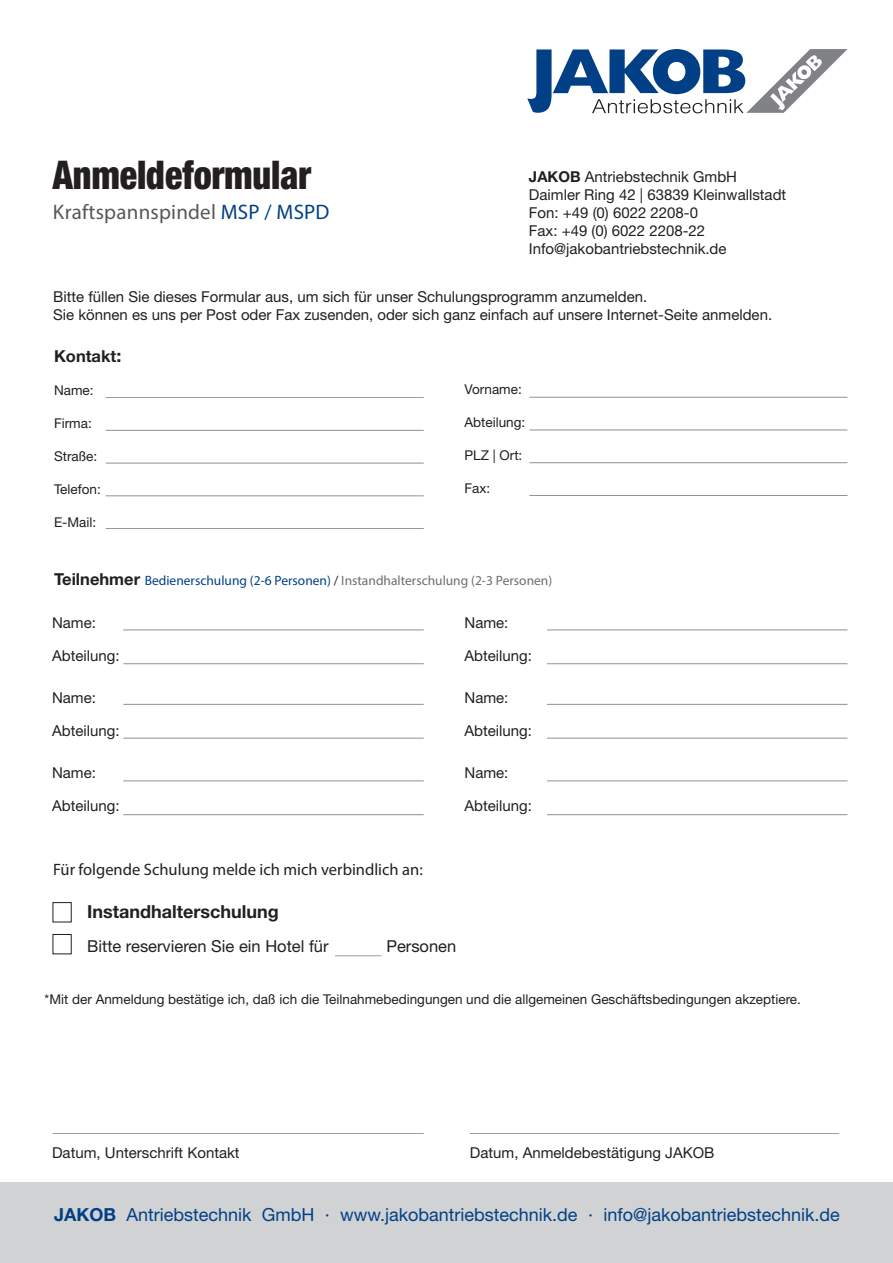
<style>
.page{position:relative;width:893px;height:1263px;background:#fff}
.page>*{position:absolute;margin:0;border:0;box-sizing:border-box;transform-origin:0 0}
.t1{font:900 condensed 39.6px "Helvetica Neue LT Pro";color:#231f20;scale:.91 1}
.t2{font:21px "Myriad Pro";letter-spacing:.01em;color:#57585a}
.t3{font:18px "Helvetica Neue LT Pro";color:#014086}
.t4{font:700 18px "Helvetica Neue LT Pro";color:#231f20}
.t5{font:16.5px "Myriad Pro";color:#231f20}
.t6{font:16.5px "Helvetica Neue LT Pro";color:#231f20}
.t7{font:700 16.5px "Helvetica Neue LT Pro";color:#231f20}
.t8{font:15px "Helvetica Neue LT Pro";color:#231f20}
.t9{font:13.5px "Helvetica Neue LT Pro";color:#231f20}
.t10{font:13.5px "Myriad Pro";color:#6c6d70}
.s1{color:#014086}
.s2{font-weight:700}
.s3{font-size:18px}
.s4{font-family:"Helvetica Neue LT Pro";font-weight:700;font-size:16.5px;color:#231f20}
.s5{color:#231f20}
</style>
<div class="page">
<svg style="left:527px;top:49px;width:320px;height:64px"></svg>
<div style="left:0;top:1183px;width:893px;height:80px;background:#d1d2d4"></div>
<hr style="left:106px;top:397px;width:318px;height:1px;background:#231f20">
<hr style="left:123px;top:630px;width:301px;height:1px;background:#231f20">
<hr style="left:547px;top:630px;width:300px;height:1px;background:#231f20">
<hr style="left:123px;top:704px;width:301px;height:1px;background:#231f20">
<hr style="left:547px;top:704px;width:300px;height:1px;background:#231f20">
<hr style="left:123px;top:781px;width:301px;height:1px;background:#231f20">
<hr style="left:547px;top:781px;width:300px;height:1px;background:#231f20">
<hr style="left:106px;top:430px;width:318px;height:1px;background:#231f20">
<hr style="left:123px;top:663px;width:301px;height:1px;background:#231f20">
<hr style="left:547px;top:663px;width:300px;height:1px;background:#231f20">
<hr style="left:123px;top:738px;width:301px;height:1px;background:#231f20">
<hr style="left:547px;top:738px;width:300px;height:1px;background:#231f20">
<hr style="left:123px;top:814px;width:301px;height:1px;background:#231f20">
<hr style="left:547px;top:814px;width:300px;height:1px;background:#231f20">
<hr style="left:106px;top:463px;width:318px;height:1px;background:#231f20">
<hr style="left:106px;top:496px;width:318px;height:1px;background:#231f20">
<hr style="left:106px;top:528px;width:318px;height:1px;background:#231f20">
<hr style="left:335px;top:955px;width:47px;height:1px;background:#231f20">
<hr style="left:53px;top:1133px;width:371px;height:1px;background:#231f20">
<hr style="left:470px;top:1133px;width:369px;height:1px;background:#231f20">
<hr style="left:529px;top:397px;width:318px;height:1px;background:#231f20">
<hr style="left:529px;top:430px;width:318px;height:1px;background:#231f20">
<hr style="left:529px;top:462px;width:318px;height:1px;background:#231f20">
<hr style="left:529px;top:495px;width:318px;height:1px;background:#231f20">
<p class="t1" style="left:53px;top:152px;width:285px">Anmeldeformular</p>
<p class="t2" style="left:53px;top:199px;width:278px">Kraftspannspindel <span class="s1">MSP / MSPD</span></p>
<p class="t8" style="left:529px;top:167px;width:210px"><span class="s2">JAKOB</span> Antriebstechnik GmbH</p>
<p class="t8" style="left:529px;top:185px;width:259px">Daimler Ring 42 | 63839 Kleinwallstadt</p>
<p class="t8" style="left:529px;top:203px;width:171px">Fon: +49 (0) 6022 2208-0</p>
<p class="t8" style="left:529px;top:221px;width:178px">Fax: +49 (0) 6022 2208-22</p>
<p class="t8" style="left:529px;top:239px;width:199px">Info@jakobantriebstechnik.de</p>
<p class="t8" style="left:53px;top:287px;width:596px">Bitte füllen Sie dieses Formular aus, um sich für unser Schulungsprogramm anzumelden.</p>
<p class="t8" style="left:53px;top:305px;width:721px">Sie können es uns per Post oder Fax zusenden, oder sich ganz einfach auf unsere Internet-Seite anmelden.</p>
<p class="t7" style="left:54px;top:346px;width:69px">Kontakt<span class="s3">:</span></p>
<p class="t9" style="left:54px;top:382px;width:41px">Name:</p>
<p class="t9" style="left:54px;top:415px;width:39px">Firma:</p>
<p class="t9" style="left:54px;top:448px;width:45px">Straße:</p>
<p class="t9" style="left:54px;top:481px;width:48px">Telefon:</p>
<p class="t9" style="left:54px;top:514px;width:44px">E-Mail:</p>
<p class="t9" style="left:465px;top:381px;width:59px">Vorname:</p>
<p class="t9" style="left:465px;top:414px;width:62px">Abteilung:</p>
<p class="t9" style="left:465px;top:447px;width:59px">PLZ | Ort:</p>
<p class="t9" style="left:465px;top:480px;width:27px">Fax:</p>
<p class="t10" style="left:54px;top:572px;width:500px"><span class="s4">Teilnehmer</span> <span class="s1">Bedienerschulung (2-6 Personen)</span> <span class="s5">/</span> Instandhalterschulung (2-3 Personen)</p>
<p class="t8" style="left:52px;top:613px;width:45px">Name:</p>
<p class="t8" style="left:52px;top:646px;width:69px">Abteilung:</p>
<p class="t8" style="left:52px;top:688px;width:45px">Name:</p>
<p class="t8" style="left:52px;top:721px;width:69px">Abteilung:</p>
<p class="t8" style="left:52px;top:763px;width:45px">Name:</p>
<p class="t8" style="left:52px;top:796px;width:69px">Abteilung:</p>
<p class="t8" style="left:465px;top:613px;width:45px">Name:</p>
<p class="t8" style="left:465px;top:646px;width:69px">Abteilung:</p>
<p class="t8" style="left:465px;top:688px;width:45px">Name:</p>
<p class="t8" style="left:465px;top:721px;width:69px">Abteilung:</p>
<p class="t8" style="left:465px;top:763px;width:45px">Name:</p>
<p class="t8" style="left:465px;top:796px;width:69px">Abteilung:</p>
<p class="t5" style="left:53px;top:859px;width:371px">Für folgende Schulung melde ich mich verbindlich an:</p>
<p class="t4" style="left:87px;top:900px;width:193px">Instandhalterschulung</p>
<p class="t6" style="left:87px;top:936px;width:243px">Bitte reservieren Sie ein Hotel für</p>
<p class="t6" style="left:386px;top:936px;width:71px">Personen</p>
<p class="t9" style="left:45px;top:990px;width:758px">*Mit der Anmeldung bestätige ich, daß ich die Teilnahmebedingungen und die allgemeinen Geschäftsbedingungen akzeptiere.</p>
<p class="t8" style="left:52px;top:1143px;width:189px">Datum, Unterschrift Kontakt</p>
<p class="t8" style="left:470px;top:1143px;width:246px">Datum, Anmeldebestätigung JAKOB</p>
<p class="t3" style="left:54px;top:1203px;width:787px"><span class="s2">JAKOB</span> Antriebstechnik GmbH · www.jakobantriebstechnik.de · info@jakobantriebstechnik.de</p>
</div>
